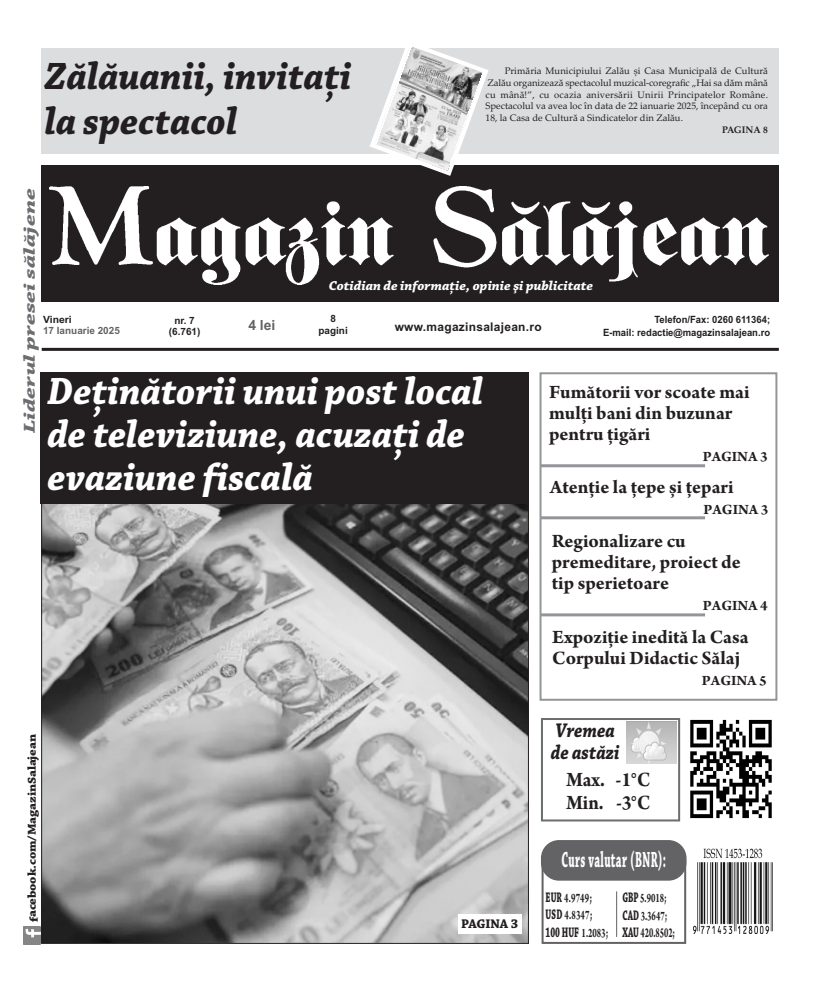
<style>
.page{position:relative;width:820px;height:993px;background:#fff}
.page>*{position:absolute;margin:0;border:0;box-sizing:border-box;transform-origin:0 0}
.t1{font:italic 700 40px/43px "Chaparral Pro";color:#fff;scale:.95 1}
.t2{font:italic 700 40px/45px "Chaparral Pro";color:#231f20;scale:.95 1}
.t3{font:700 23.1px "Chaparral Pro";letter-spacing:.035em;color:#fff;scale:.47 1}
.t4{font:700 21.6px/22.7px "Arno Pro";color:#231f20;scale:.91 1}
.t5{font:italic 700 20.9px/21.3px "Chaparral Pro";color:#231f20;scale:.85 1}
.t6{font:700 20px/21px "Arno Pro";color:#231f20}
.t7{font:italic 700 16.6px "Chaparral Pro";color:#6c6d70;scale:1.5 1}
.t8{font:700 15px "Arno Pro";color:#231f20}
.t9{font:700 14.6px "Chaparral Pro";letter-spacing:-.005em;color:#231f20;scale:.59 1}
.t10{font:700 14.6px "Arno Pro";color:#231f20;scale:.58 1}
.t11{font:700 14px "Arial";color:#636366}
.t12{font:700 13.8px/17.5px "Arno Pro";letter-spacing:.005em;color:#231f20;scale:.62 1}
.t13{font:700 13.8px/17.5px "Arno Pro";letter-spacing:.005em;color:#231f20;scale:.63 1}
.t14{font:italic 700 13.6px "Chaparral Pro";color:#fff}
.t15{font:700 13.2px "Chaparral Pro";letter-spacing:-.01em;color:#231f20}
.t16{font:700 12px "Chaparral Pro";letter-spacing:-.01em;color:#231f20;scale:1.11 1}
.t17{font:700 12px "Arial";letter-spacing:.025em;color:#231f20}
.t18{font:700 10px/12.5px "Arial";color:#231f20;text-align:right;scale:.95 1}
.t19{font:700 10px/12px "Arial";color:#231f20;text-align:center}
.t20{font:700 10px "Arial";color:#636366}
.t21{font:700 10px "Arial";color:#231f20;scale:1.04 1}
.t22{font:9.5px/11.8px "Palatino Linotype";color:#231f20;text-align:justify}
.t23{font:700 9.5px "Palatino Linotype";color:#231f20}
.s1{font-family:"Chaparral Pro";font-size:14.6px}
.s2{font-size:14.6px}
.s3{font-family:"Arno Pro";font-size:13.8px}
.s4{font-family:"Arno Pro"}
.s5{font-family:"Chaparral Pro"}
</style>
<div class="page">
<svg style="left:40px;top:926px;width:1px;height:17px"></svg>
<img style="left:24px;top:926px;width:16px;height:17px">
<hr style="left:42px;top:348px;width:736px;height:3px;background:#231f20">
<div style="left:41px;top:165px;width:737px;height:137px;background:#231f20"></div>
<img style="left:49px;top:186px;width:719px;height:98px">
<div style="left:539px;top:372px;width:238px;height:328px;border:2px solid #939598"></div>
<hr style="left:540px;top:464px;width:164px;height:3px;background:#939598">
<hr style="left:540px;top:516px;width:164px;height:3px;background:#939598">
<hr style="left:540px;top:613px;width:164px;height:3px;background:#939598">
<div style="left:541px;top:858px;width:145px;height:85px;border:2px solid #636366"></div>
<div style="left:540px;top:839px;width:146px;height:41px;background:#636366;border-radius:18px"></div>
<hr style="left:616px;top:891px;width:1px;height:45px;background:#636366">
<img style="left:693px;top:848px;width:78px;height:85px">
<div style="left:540px;top:717px;width:140px;height:104px;border:2px solid #6c6d70"></div>
<img style="left:626px;top:721px;width:50px;height:42px">
<img style="left:690px;top:719px;width:82px;height:100px">
<div style="left:470px;top:48px;width:308px;height:105px;background:#dcdddf"></div>
<div style="left:42px;top:48px;width:436px;height:105px;background:#dcdddf"></div>
<svg style="left:367px;top:47px;width:124px;height:129px"></svg>
<img style="left:43px;top:504px;width:483px;height:437px">
<div style="left:457px;top:913px;width:64px;height:20px;background:#fff"></div>
<div style="left:41px;top:372px;width:488px;height:132px;background:#231f20"></div>
<h1 class="t2" style="left:45px;top:53px;width:324px">Zălăuanii, invitați la spectacol</h1>
<p class="t22" style="left:485px;top:66px;width:284px;text-indent:19px">Primăria Municipiului Zalău și Casa Municipală de Cultură Zalău organizează spectacolul muzical-coregrafic „Hai sa dăm mână cu mână!”, cu ocazia aniversării Unirii Principatelor Române.<br>Spectacolul va avea loc în data de 22 ianuarie 2025, începând cu ora 18, la Casa de Cultură a Sindicatelor din Zalău.</p>
<p class="t23" style="left:721px;top:124px;width:47px">PAGINA 8</p>
<h3 class="t7" style="left:19px;top:433px;width:165px;rotate:-90deg">Liderul presei sălăjene</h3>
<h3 class="t14" style="left:328px;top:277px;width:266px">Cotidian de informaţie, opinie şi publicitate</h3>
<h3 class="t11" style="left:248px;top:320px;width:29px">4 lei</h3>
<p class="t19" style="left:318px;top:314px;width:31px">8 pagini</p>
<p class="t21" style="left:43px;top:315px;width:29px">Vineri</p>
<p class="t20" style="left:43px;top:326px;width:78px">17 Ianuarie 2025</p>
<p class="t18" style="left:602px;top:314px;width:177px">Telefon/Fax: 0260 611364;<br>E-mail: redactie@magazinsalajean.ro</p>
<p class="t19" style="left:169px;top:315px;width:33px;line-height:11.1px">nr. 7 (6.761)</p>
<p class="t17" style="left:394px;top:322px;width:148px">www.magazinsalajean.ro</p>
<h1 class="t1" style="left:48px;top:368px;width:460px">Deținătorii unui post local de televiziune, acuzați de evaziune fiscală</h1>
<h3 class="t6" style="left:549px;top:383px;width:202px">Fumătorii vor scoate mai mulți bani din buzunar pentru țigări</h3>
<h3 class="t8" style="left:702px;top:451px;width:66px">PAGINA 3</h3>
<h3 class="t6" style="left:549px;top:478px;width:185px">Atenție la țepe și țepari</h3>
<h3 class="t8" style="left:703px;top:503px;width:66px">PAGINA 3</h3>
<h3 class="t6" style="left:551px;top:532px;width:190px">Regionalizare cu premeditare, proiect de tip sperietoare</h3>
<h3 class="t8" style="left:702px;top:600px;width:66px">PAGINA 4</h3>
<p class="t16" style="left:25px;top:921px;width:171px;rotate:-90deg">facebook.com/MagazinSalajean</p>
<h3 class="t15" style="left:461px;top:915px;width:59px">PAGINA 3</h3>
<h3 class="t6" style="left:552px;top:628px;width:198px">Expoziție inedită la Casa<br>Corpului Didactic Sălaj</h3>
<h3 class="t8" style="left:701px;top:675px;width:66px">PAGINA 5</h3>
<h3 class="t5" style="left:550px;top:719px;width:82px">Vremea de astăzi</h3>
<h3 class="t4" style="left:566px;top:770px;width:94px">Max. -1°C<br>Min. -3°C</h3>
<h2 class="t3" style="left:561px;top:845px;width:224px">Curs valutar (BNR):</h2>
<h3 class="t13" style="left:545px;top:889px;width:76px"><span class="s1">EUR</span> 4.9749<span class="s2">;<br></span><span class="s1">USD</span> 4.8347<span class="s2">;</span></h3>
<h3 class="t9" style="left:545px;top:922px;width:108px">100 HUF <span class="s3">1.2083</span><span class="s4">;</span></h3>
<h3 class="t12" style="left:622px;top:890px;width:74px"><span class="s1">GBP</span> 5.9018<span class="s2">;<br></span><span class="s1">CAD</span> 3.3647<span class="s2">;</span></h3>
<h3 class="t10" style="left:622px;top:927px;width:93px"><span class="s5">XAU</span> 420.8502;</h3>
</div>
